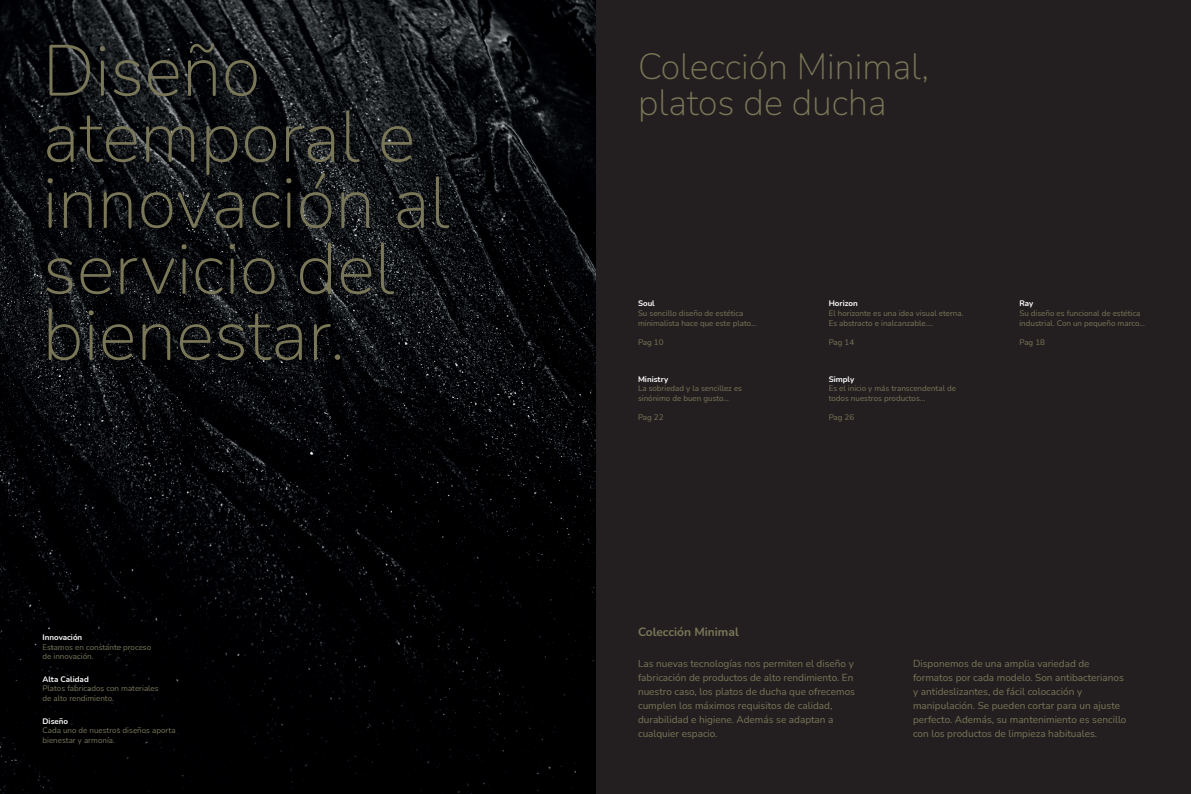
<style>
.page{position:relative;width:1191px;height:794px;background:#fff}
.page>*{position:absolute;margin:0;border:0;box-sizing:border-box;transform-origin:0 0}
.t1{font:200 72px/66px "Nunito";color:#7a7758}
.t2{font:200 36px "Nunito";color:#7a7758}
.t3{font:700 12px "Nunito";color:#7a7758}
.t4{font:10px/14px "Nunito";color:#7a7758}
.t5{font:8px/9.6px "Nunito";color:#7a7758}
.t6{font:700 8px "Nunito";color:#fff}
</style>
<div class="page">
<div style="left:595px;top:0;width:596px;height:794px;background:#231f20"></div>
<img style="left:0;top:0;width:595px;height:794px">
<p class="t1" style="left:43px;top:35px;width:408px">Diseño atemporal e innovación al servicio del bienestar.</p>
<p class="t6" style="left:43px;top:631px;width:41px">Innovación</p>
<p class="t5" style="left:43px;top:641px;width:110px">Estamos en constante proceso</p>
<p class="t5" style="left:43px;top:651px;width:52px">de innovación.</p>
<p class="t6" style="left:43px;top:673px;width:48px">Alta Calidad</p>
<p class="t5" style="left:43px;top:683px;width:118px">Platos fabricados con materiales</p>
<p class="t5" style="left:43px;top:693px;width:73px">de alto rendimiento.</p>
<p class="t6" style="left:43px;top:715px;width:27px">Diseño</p>
<p class="t5" style="left:43px;top:725px;width:135px">Cada uno de nuestros diseños aporta</p>
<p class="t5" style="left:43px;top:735px;width:74px">bienestar y armonía.</p>
<p class="t2" style="left:638px;top:41px;width:292px">Colección Minimal,</p>
<p class="t2" style="left:638px;top:77px;width:250px">platos de ducha</p>
<p class="t6" style="left:638px;top:298px;width:18px">Soul</p>
<p class="t5" style="left:638px;top:308px;width:120px">Su sencillo diseño de estética minimalista hace que este plato...</p>
<p class="t5" style="left:638px;top:337px;width:27px">Pag 10</p>
<p class="t6" style="left:638px;top:373px;width:32px">Ministry</p>
<p class="t5" style="left:638px;top:383px;width:106px">La sobriedad y la sencillez es sinónimo de buen gusto...</p>
<p class="t5" style="left:638px;top:412px;width:27px">Pag 22</p>
<p class="t6" style="left:828px;top:298px;width:30px">Horizon</p>
<p class="t5" style="left:828px;top:308px;width:136px">El horizonte es una idea visual eterna.<br>Es abstracto e inalcanzable....</p>
<p class="t5" style="left:828px;top:337px;width:27px">Pag 14</p>
<p class="t6" style="left:828px;top:373px;width:27px">Simply</p>
<p class="t5" style="left:828px;top:383px;width:129px">Es el inicio y más transcendental de todos nuestros productos...</p>
<p class="t5" style="left:828px;top:412px;width:27px">Pag 26</p>
<p class="t6" style="left:1019px;top:298px;width:15px">Ray</p>
<p class="t5" style="left:1019px;top:308px;width:127px">Su diseño es funcional de estética industrial. Con un pequeño marco...</p>
<p class="t5" style="left:1019px;top:337px;width:27px">Pag 18</p>
<p class="t3" style="left:638px;top:623px;width:102px">Colección Minimal</p>
<p class="t4" style="left:638px;top:656px;width:218px">Las nuevas tecnologías nos permiten el diseño y fabricación de productos de alto rendimiento. En nuestro caso, los platos de ducha que ofrecemos cumplen los máximos requisitos de calidad, durabilidad e higiene. Además se adaptan a cualquier espacio.</p>
<p class="t4" style="left:913px;top:656px;width:215px">Disponemos de una amplia variedad de formatos por cada modelo. Son antibacterianos y antideslizantes, de fácil colocación y manipulación. Se pueden cortar para un ajuste perfecto. Además, su mantenimiento es sencillo con los productos de limpieza habituales.</p>
</div>
